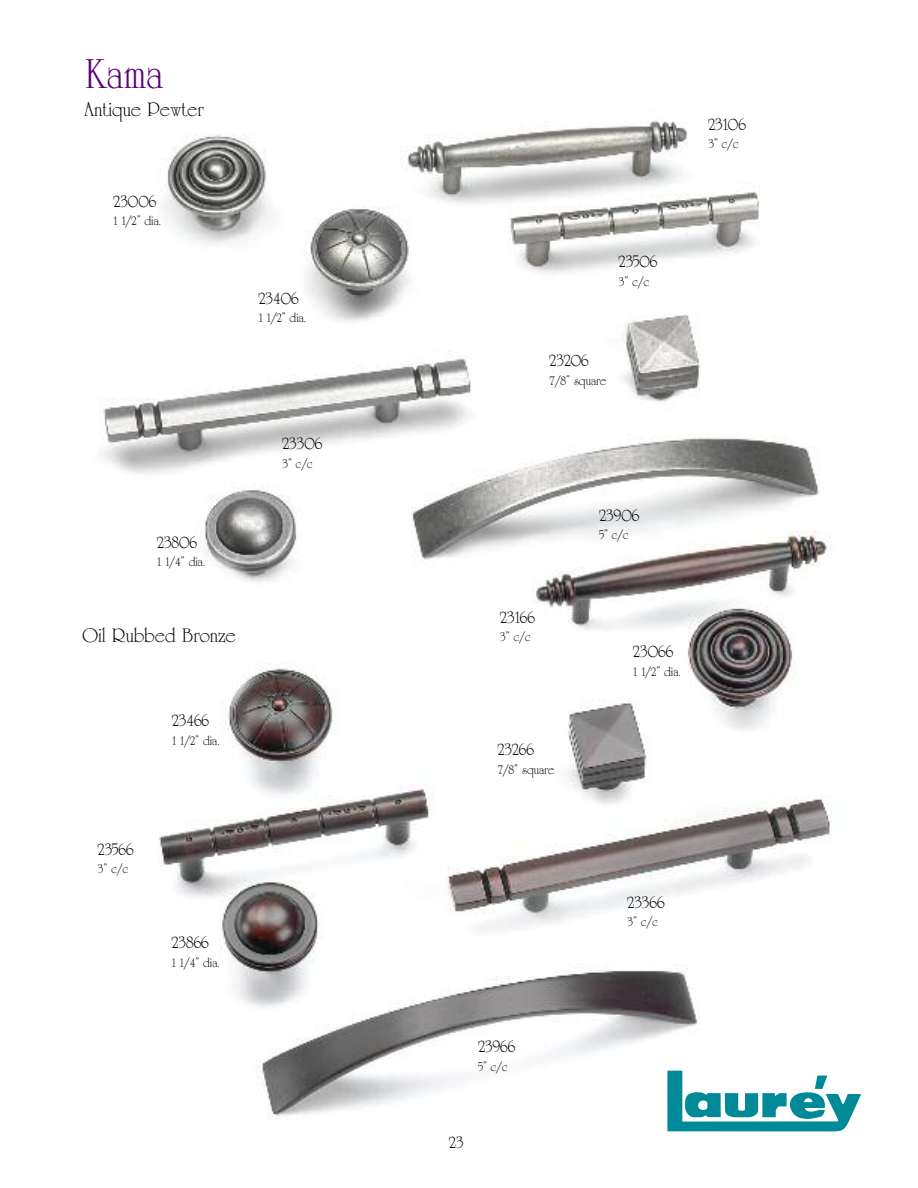
<style>
.page{position:relative;width:918px;height:1188px;background:#fff}
.page>*{position:absolute;margin:0;border:0;box-sizing:border-box;transform-origin:0 0}
.t1{font:45px "University Roman";color:#5e007b}
.t2{font:21px "University Roman";color:#000}
.t3{font:18px "University Roman";color:#000}
.t4{font:13.5px "University Roman";color:#000}
</style>
<div class="page">
<img style="left:99px;top:120px;width:763px;height:1012px">
<svg style="left:667px;top:1071px;width:194px;height:60px"></svg>
<h1 class="t1" style="left:84px;top:46px;width:81px">Kama</h1>
<h2 class="t2" style="left:84px;top:97px;width:121px">Antique Pewter</h2>
<h3 class="t3" style="left:114px;top:190px;width:44px">23006</h3>
<p class="t4" style="left:114px;top:212px;width:49px">1 1/2” dia.</p>
<h3 class="t3" style="left:259px;top:287px;width:41px">23406</h3>
<p class="t4" style="left:259px;top:310px;width:49px">1 1/2” dia.</p>
<h3 class="t3" style="left:157px;top:531px;width:41px">23806</h3>
<p class="t4" style="left:157px;top:554px;width:49px">1 1/4” dia.</p>
<h2 class="t2" style="left:82px;top:623px;width:155px">Oil Rubbed Bronze</h2>
<h3 class="t3" style="left:98px;top:838px;width:37px">23566</h3>
<p class="t4" style="left:98px;top:860px;width:32px">3” c/c</p>
<h3 class="t3" style="left:172px;top:710px;width:39px">23466</h3>
<p class="t4" style="left:172px;top:732px;width:49px">1 1/2” dia.</p>
<h3 class="t3" style="left:172px;top:932px;width:39px">23866</h3>
<p class="t4" style="left:172px;top:954px;width:49px">1 1/4” dia.</p>
<h3 class="t3" style="left:282px;top:433px;width:41px">23306</h3>
<p class="t4" style="left:282px;top:455px;width:32px">3” c/c</p>
<h3 class="t3" style="left:619px;top:251px;width:40px">23506</h3>
<p class="t4" style="left:619px;top:273px;width:32px">3” c/c</p>
<h3 class="t3" style="left:550px;top:349px;width:41px">23206</h3>
<p class="t4" style="left:550px;top:372px;width:59px">7/8” square</p>
<h3 class="t3" style="left:708px;top:113px;width:39px">23106</h3>
<p class="t4" style="left:708px;top:135px;width:32px">3” c/c</p>
<h3 class="t3" style="left:500px;top:606px;width:36px">23166</h3>
<p class="t4" style="left:500px;top:629px;width:32px">3” c/c</p>
<h3 class="t3" style="left:498px;top:738px;width:38px">23266</h3>
<p class="t4" style="left:498px;top:761px;width:59px">7/8” square</p>
<h3 class="t3" style="left:599px;top:504px;width:41px">23906</h3>
<p class="t4" style="left:599px;top:527px;width:31px">5” c/c</p>
<h3 class="t3" style="left:633px;top:640px;width:41px">23066</h3>
<p class="t4" style="left:633px;top:663px;width:49px">1 1/2” dia.</p>
<h3 class="t3" style="left:478px;top:1036px;width:39px">23966</h3>
<p class="t4" style="left:478px;top:1058px;width:31px">5” c/c</p>
<h3 class="t3" style="left:449px;top:1132px;width:16px">23</h3>
<h3 class="t3" style="left:628px;top:891px;width:39px">23366</h3>
<p class="t4" style="left:628px;top:914px;width:32px">3” c/c</p>
</div>
